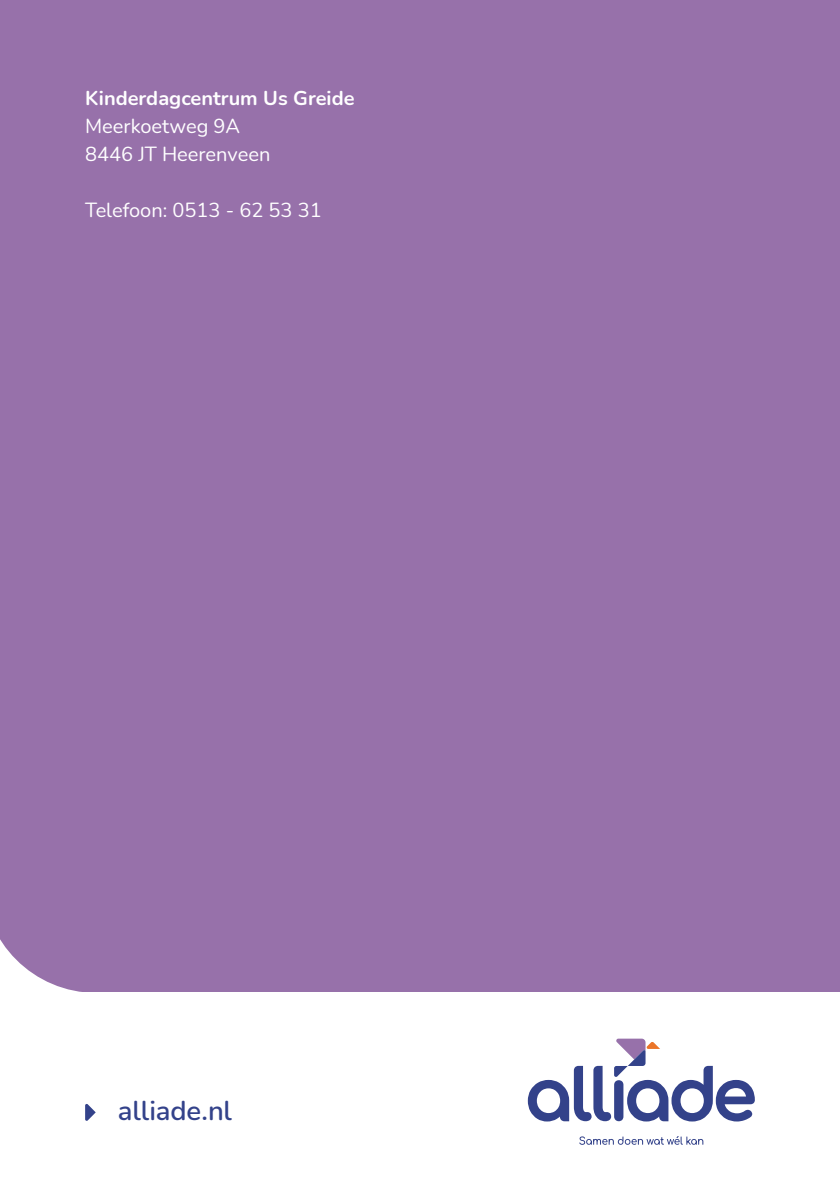
<style>
.page{position:relative;width:840px;height:1191px;background:#fff}
.page>*{position:absolute;margin:0;border:0;box-sizing:border-box;transform-origin:0 0}
.t1{font:600 27.4px "Nunito";letter-spacing:-.005em;color:#33428a}
.t2{font:20px/28px "Nunito";color:#fff}
.t3{font:700 20px "Nunito";color:#fff}
</style>
<div class="page">
<div style="left:0;top:0;width:839px;height:1191px;background:#9771aa"></div>
<div style="left:0;top:992px;width:839px;height:199px;background:#fff"></div>
<svg style="left:527px;top:1038px;width:227px;height:83px"></svg>
<svg style="left:579px;top:1136px;width:124px;height:8px"></svg>
<svg style="left:85px;top:1104px;width:11px;height:17px"></svg>
<svg style="left:0;top:939px;width:82px;height:53px"></svg>
<p class="t3" style="left:85px;top:84px;width:271px">Kinderdagcentrum Us Greide</p>
<p class="t2" style="left:85px;top:112px;width:187px">Meerkoetweg 9A<br>8446 JT Heerenveen</p>
<p class="t2" style="left:85px;top:196px;width:238px">Telefoon: 0513 - 62 53 31</p>
<h1 class="t1" style="left:118px;top:1091px;width:115px">alliade.nl</h1>
</div>
